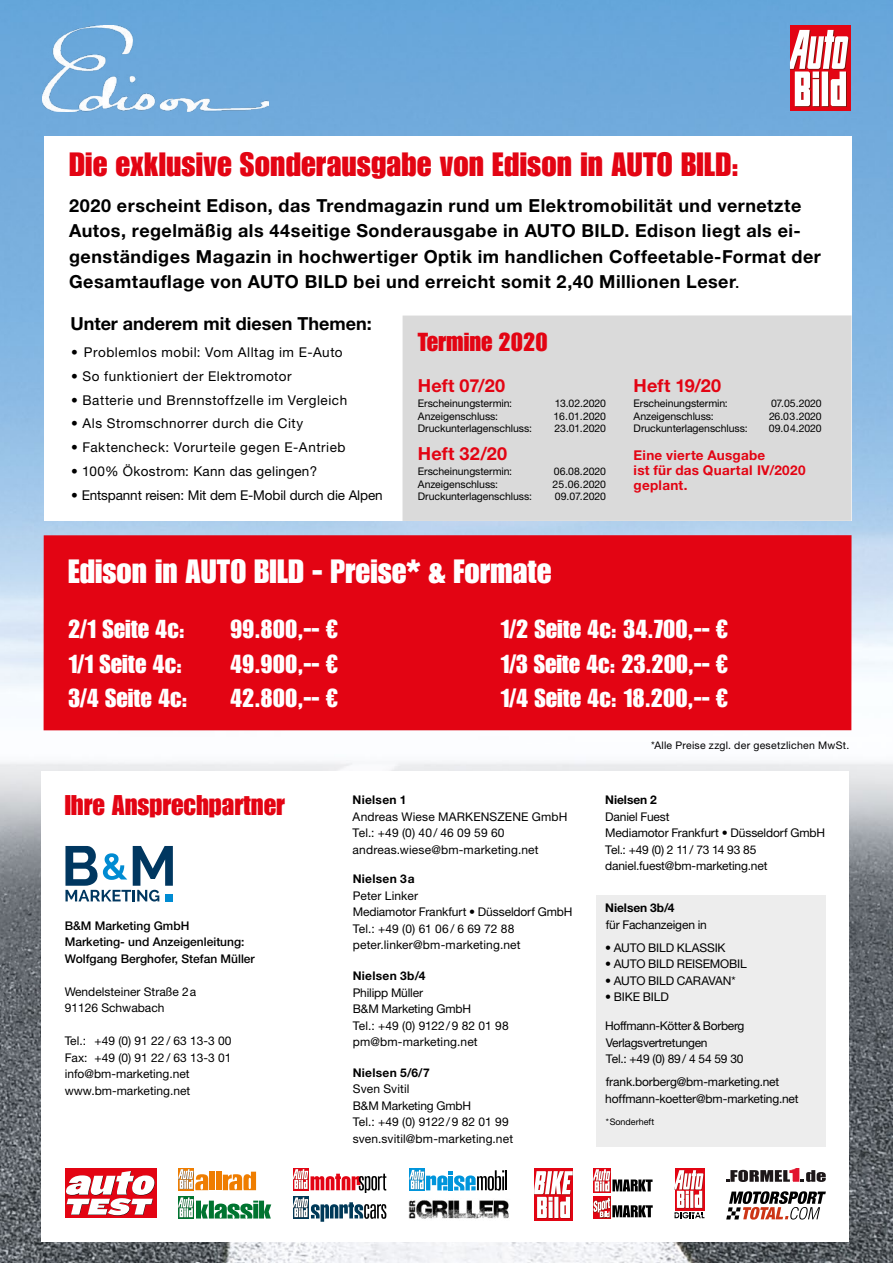
<style>
.page{position:relative;width:893px;height:1263px;background:#fff}
.page>*{position:absolute;margin:0;border:0;box-sizing:border-box;transform-origin:0 0}
.t1{font:33px "BILD Impact";letter-spacing:.005em;color:#e30413}
.t2{font:33px "BILD Impact";color:#fff}
.t3{font:27.9px "BILD Impact";color:#e30413}
.t4{font:25.5px "BILD Impact";color:#fff}
.t5{font:25.5px "BILD Impact";color:#e30413}
.t6{font:700 18px/25.5px "Helvetica Neue LT Std";letter-spacing:.025em;color:#000}
.t7{font:700 18px "Helvetica Neue LT Std";color:#000}
.t8{font:700 18px "Helvetica Neue LT Std";letter-spacing:.005em;color:#e30413}
.t9{font:13.5px "Helvetica Neue LT Std";letter-spacing:.035em;color:#000}
.t10{font:700 13.5px/15px "Helvetica Neue LT Std";letter-spacing:.02em;color:#e30413}
.t11{font:13.5px "Helvetica Neue LT Std";letter-spacing:-.01em;color:#000}
.t12{font:12px/16.5px "Helvetica Neue LT Std";letter-spacing:-.01em;color:#000}
.t13{font:12px/16.5px "Helvetica Neue LT Std";letter-spacing:.015em;color:#000}
.t14{font:500 12px/16.5px "Helvetica Neue LT Std";color:#000}
.t15{font:700 12px "Helvetica Neue LT Std";letter-spacing:.02em;color:#000}
.t16{font:700 12px "Helvetica Neue LT Std";letter-spacing:-.005em;color:#000}
.t17{font:10.5px "Helvetica Neue LT Std";letter-spacing:-.005em;color:#000}
.t18{font:10.5px "Helvetica Neue LT Std";letter-spacing:.025em;color:#000}
.t19{font:9px "Helvetica Neue LT Std";color:#000}
.s1{font-weight:400}
</style>
<div class="page">
<img style="left:0;top:0;width:893px;height:1263px">
<div style="left:44px;top:137px;width:807px;height:384px;background:#fff"></div>
<div style="left:44px;top:535px;width:807px;height:195px;background:#e30413"></div>
<img style="left:43px;top:26px;width:226px;height:85px">
<div style="left:790px;top:26px;width:60px;height:85px;background:#e30413"></div>
<svg style="left:790px;top:30px;width:59px;height:77px"></svg>
<div style="left:41px;top:771px;width:808px;height:471px;background:#fff"></div>
<div style="left:597px;top:895px;width:229px;height:252px;background:#ededed"></div>
<div style="left:178px;top:1196px;width:16px;height:22px;background:#007430"></div>
<svg style="left:178px;top:1197px;width:93px;height:21px"></svg>
<div style="left:178px;top:1168px;width:16px;height:22px;background:#ef7d00"></div>
<div style="left:210px;top:1172px;width:5px;height:18px;background:#ef7d00"></div>
<div style="left:216px;top:1172px;width:5px;height:18px;background:#ef7d00"></div>
<svg style="left:223px;top:1172px;width:33px;height:18px"></svg>
<svg style="left:178px;top:1169px;width:30px;height:21px"></svg>
<div style="left:293px;top:1168px;width:16px;height:22px;background:#e30413"></div>
<svg style="left:293px;top:1169px;width:93px;height:53px"></svg>
<div style="left:65px;top:1168px;width:92px;height:49px;background:#e30413"></div>
<svg style="left:66px;top:1171px;width:89px;height:44px"></svg>
<svg style="left:534px;top:1168px;width:39px;height:52px"></svg>
<svg style="left:534px;top:1171px;width:39px;height:47px"></svg>
<svg style="left:726px;top:1168px;width:100px;height:14px"></svg>
<svg style="left:726px;top:1191px;width:100px;height:28px"></svg>
<div style="left:593px;top:1168px;width:18px;height:25px;background:#e30413"></div>
<img style="left:593px;top:1217px;width:18px;height:1px">
<svg style="left:593px;top:1169px;width:60px;height:48px"></svg>
<div style="left:674px;top:1168px;width:30px;height:42px;background:#e30413"></div>
<svg style="left:674px;top:1170px;width:30px;height:48px"></svg>
<img style="left:408px;top:1200px;width:101px;height:19px">
<hr style="left:505px;top:1170px;width:2px;height:20px;background:#000">
<svg style="left:410px;top:1168px;width:15px;height:2px"></svg>
<svg style="left:410px;top:1170px;width:94px;height:20px"></svg>
<div style="left:402px;top:315px;width:449px;height:206px;background:#dadada"></div>
<svg style="left:65px;top:846px;width:108px;height:55px"></svg>
<div style="left:165px;top:894px;width:8px;height:7px;background:#008bd2"></div>
<h1 class="t1" style="left:69px;top:145px;width:671px">Die exklusive Sonderausgabe von Edison in AUTO BILD:</h1>
<p class="t6" style="left:69px;top:192px;width:753px">2020 erscheint Edison, das Trendmagazin rund um Elektromobilität und vernetzte Autos, regelmäßig als 44seitige Sonderausgabe in AUTO BILD. Edison liegt als ei&shy;genständiges Magazin in hochwertiger Optik im handlichen Coffeetable-Format der Gesamtauflage von AUTO BILD bei und erreicht somit 2,40 Millionen Leser<span class="s1">.</span></p>
<h3 class="t7" style="left:70px;top:313px;width:303px">Unter anderem mit diesen Themen:</h3>
<p class="t9" style="left:71px;top:344px;width:273px">• Problemlos mobil: Vom Alltag im E-Auto</p>
<p class="t9" style="left:71px;top:368px;width:222px">• So funktioniert der Elektromotor</p>
<p class="t9" style="left:71px;top:392px;width:278px">• Batterie und Brennstoffzelle im Vergleich</p>
<p class="t9" style="left:71px;top:415px;width:234px">• Als Stromschnorrer durch die City</p>
<p class="t9" style="left:71px;top:439px;width:276px">• Faktencheck: Vorurteile gegen E-Antrieb</p>
<p class="t9" style="left:71px;top:463px;width:247px">• 100% Ökostrom: Kann das gelingen?</p>
<p class="t11" style="left:71px;top:487px;width:313px">• Entspannt reisen: Mit dem E-Mobil durch die Alpen</p>
<h3 class="t5" style="left:418px;top:327px;width:131px">Termine 2020</h3>
<h3 class="t8" style="left:418px;top:375px;width:89px">Heft 07/20</h3>
<p class="t17" style="left:418px;top:397px;width:96px">Erscheinungstermin:</p>
<p class="t17" style="left:555px;top:397px;width:53px">13.02.2020</p>
<p class="t17" style="left:418px;top:410px;width:82px">Anzeigenschluss:</p>
<p class="t17" style="left:553px;top:410px;width:54px">16.01.2020</p>
<p class="t17" style="left:418px;top:422px;width:116px">Druckunterlagenschluss:</p>
<p class="t17" style="left:554px;top:422px;width:53px">23.01.2020</p>
<h3 class="t8" style="left:418px;top:442px;width:91px">Heft 32/20</h3>
<p class="t17" style="left:418px;top:465px;width:96px">Erscheinungstermin:</p>
<p class="t17" style="left:554px;top:465px;width:54px">06.08.2020</p>
<p class="t17" style="left:418px;top:478px;width:82px">Anzeigenschluss:</p>
<p class="t17" style="left:553px;top:478px;width:55px">25.06.2020</p>
<p class="t17" style="left:418px;top:490px;width:116px">Druckunterlagenschluss:</p>
<p class="t17" style="left:555px;top:490px;width:53px">09.07.2020</p>
<h3 class="t8" style="left:634px;top:375px;width:89px">Heft 19/20</h3>
<p class="t17" style="left:634px;top:397px;width:96px">Erscheinungstermin:</p>
<p class="t17" style="left:771px;top:397px;width:52px">07.05.2020</p>
<p class="t17" style="left:634px;top:410px;width:82px">Anzeigenschluss:</p>
<p class="t17" style="left:769px;top:410px;width:54px">26.03.2020</p>
<p class="t17" style="left:634px;top:422px;width:116px">Druckunterlagenschluss:</p>
<p class="t17" style="left:769px;top:422px;width:54px">09.04.2020</p>
<p class="t10" style="left:634px;top:447px;width:173px">Eine vierte Ausgabe<br>ist für das Quartal IV/2020 geplant.</p>
<h1 class="t2" style="left:68px;top:552px;width:485px">Edison in AUTO BILD - Preise* &amp; Formate</h1>
<h3 class="t4" style="left:68px;top:614px;width:118px">2/1 Seite 4c:</h3>
<h3 class="t4" style="left:230px;top:614px;width:109px">99.800,-- €</h3>
<h3 class="t4" style="left:500px;top:614px;width:230px">1/2 Seite 4c: 34.700,-- €</h3>
<h3 class="t4" style="left:68px;top:649px;width:116px">1/1 Seite 4c:</h3>
<h3 class="t4" style="left:230px;top:649px;width:109px">49.900,-- €</h3>
<h3 class="t4" style="left:500px;top:649px;width:229px">1/3 Seite 4c: 23.200,-- €</h3>
<h3 class="t4" style="left:68px;top:683px;width:121px">3/4 Seite 4c:</h3>
<h3 class="t4" style="left:230px;top:683px;width:109px">42.800,-- €</h3>
<h3 class="t4" style="left:500px;top:683px;width:230px">1/4 Seite 4c: 18.200,-- €</h3>
<h2 class="t3" style="left:65px;top:789px;width:222px">Ihre Ansprechpartner</h2>
<p class="t14" style="left:65px;top:917px;width:192px">B&amp;M Marketing GmbH<br>Marketing- und Anzeigenleitung:<br>Wolfgang Berghofer, Stefan Müller</p>
<p class="t12" style="left:65px;top:983px;width:133px">Wendelsteiner Straße 2a<br>91126 Schwabach</p>
<p class="t12" style="left:65px;top:1032px;width:168px">Tel.: +49 (0) 91 22 / 63 13-3 00<br>Fax: +49 (0) 91 22 / 63 13-3 01 info@bm-marketing.net www.bm-marketing.net</p>
<p class="t15" style="left:353px;top:792px;width:56px">Nielsen 1</p>
<p class="t13" style="left:353px;top:808px;width:216px">Andreas Wiese MARKENSZENE GmbH<br>Tel.: +49 (0) 40/ 46 09 59 60 andreas.wiese@bm-marketing.net</p>
<p class="t15" style="left:353px;top:872px;width:63px">Nielsen 3a</p>
<p class="t12" style="left:353px;top:887px;width:221px">Peter Linker<br>Mediamotor Frankfurt • Düsseldorf GmbH<br>Tel.: +49 (0) 61 06/ 6 69 72 88 peter.linker@bm-marketing.net</p>
<p class="t15" style="left:353px;top:968px;width:74px">Nielsen 3b/4</p>
<p class="t12" style="left:353px;top:984px;width:157px">Philipp Müller<br>B&amp;M Marketing GmbH<br>Tel.: +49 (0) 9122/9 82 01 98 pm@bm-marketing.net</p>
<p class="t15" style="left:353px;top:1065px;width:79px">Nielsen 5/6/7</p>
<p class="t12" style="left:353px;top:1081px;width:162px">Sven Svitil<br>B&amp;M Marketing GmbH<br>Tel.: +49 (0) 9122/9 82 01 99 sven.svitil@bm-marketing.net</p>
<p class="t18" style="left:651px;top:739px;width:200px">*Alle Preise zzgl. der gesetzlichen MwSt.</p>
<p class="t16" style="left:605px;top:792px;width:53px">Nielsen 2</p>
<p class="t12" style="left:605px;top:808px;width:221px">Daniel Fuest<br>Mediamotor Frankfurt • Düsseldorf GmbH<br>Tel.: +49 (0) 2 11/ 73 14 93 85 daniel.fuest@bm-marketing.net</p>
<p class="t16" style="left:605px;top:901px;width:71px">Nielsen 3b/4</p>
<p class="t12" style="left:606px;top:916px;width:103px">für Fachanzeigen in</p>
<p class="t12" style="left:605px;top:939px;width:122px">• AUTO BILD KLASSIK</p>
<p class="t12" style="left:605px;top:955px;width:143px">• AUTO BILD REISEMOBIL</p>
<p class="t12" style="left:605px;top:972px;width:132px">• AUTO BILD CARAVAN*</p>
<p class="t12" style="left:605px;top:988px;width:65px">• BIKE BILD</p>
<p class="t12" style="left:605px;top:1017px;width:141px">Hoffmann-Kötter &amp; Borberg<br>Verlagsvertretungen<br>Tel.: +49 (0) 89/ 4 54 59 30</p>
<p class="t12" style="left:605px;top:1073px;width:195px">frank.borberg@bm-marketing.net hoffmann-koetter@bm-marketing.net</p>
<p class="t19" style="left:606px;top:1117px;width:50px">*Sonderheft</p>
</div>
